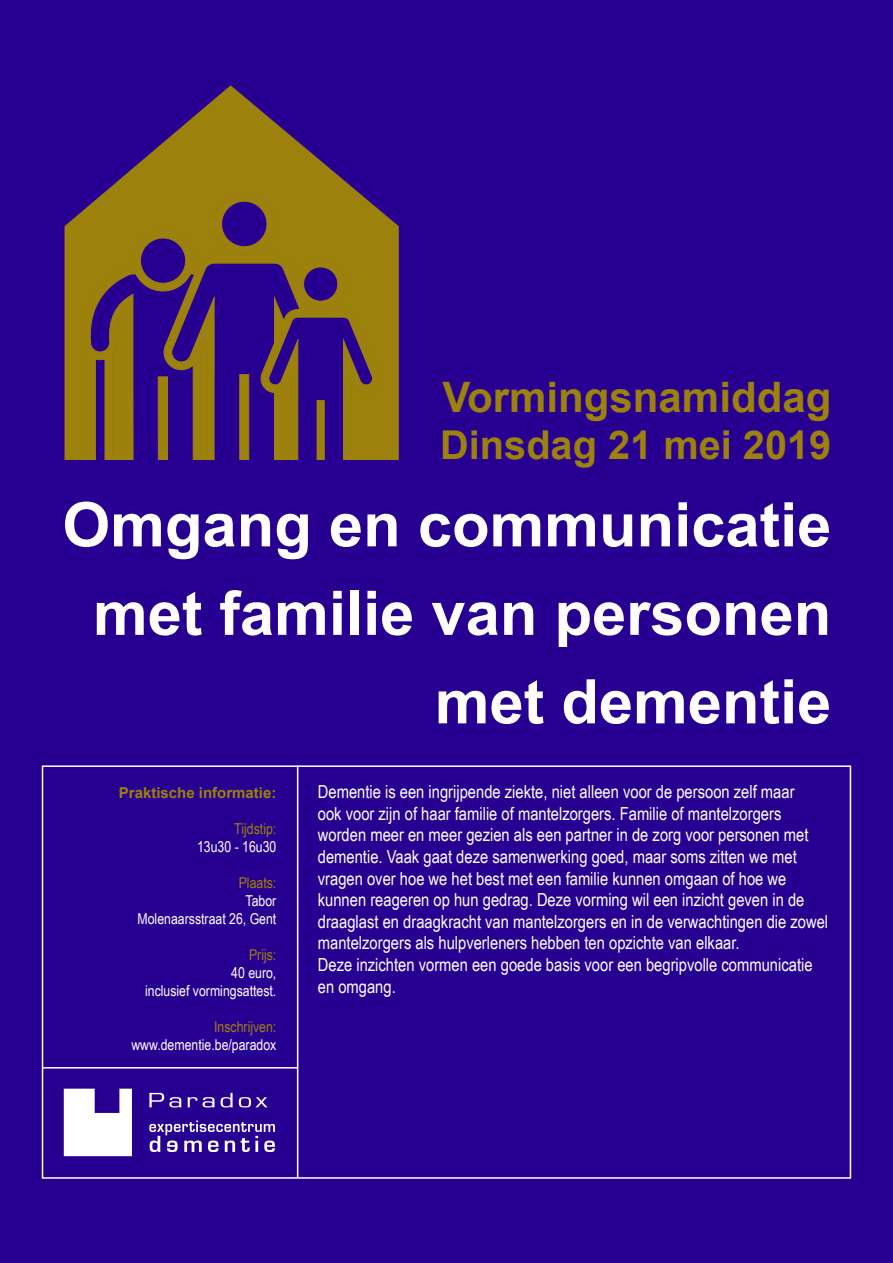
<style>
.page{position:relative;width:893px;height:1263px;background:#280091}
.page>*{position:absolute;margin:0;border:0;box-sizing:border-box;transform-origin:0 0}
.t1{font:700 61.5px/88.5px "Arial";color:#fff;text-align:right}
.t2{font:700 42px "Arial";color:#9d810d}
.t3{font:700 39.75px "Arial";color:#9d810d}
.t4{font:18px/21.6px "Arial Narrow";color:#fff}
.t5{font:15px "Arial Narrow";color:#fff}
.t6{font:15px "Arial Narrow";color:#9d810d}
.t7{font:700 15px "Arial";color:#9d810d}
</style>
<div class="page">
<div style="left:42px;top:765px;width:809px;height:414px;border:2px solid #fff"></div>
<svg style="left:64px;top:1089px;width:68px;height:67px;background:#e2ddf0"></svg>
<svg style="left:149px;top:1093px;width:118px;height:14px"></svg>
<svg style="left:149px;top:1120px;width:126px;height:32px"></svg>
<hr style="left:43px;top:1067px;width:255px;height:1px;background:#fff">
<hr style="left:297px;top:765px;width:1px;height:413px;background:#fff">
<svg style="left:65px;top:85px;width:334px;height:375px;fill:#9d810d"></svg>
<svg style="left:213px;top:193px;width:62px;height:37px"></svg>
<svg style="left:80px;top:230px;width:302px;height:230px"></svg>
<p class="t2" style="left:442px;top:369px;width:390px">Vormingsnamiddag</p>
<p class="t3" style="left:440px;top:419px;width:393px">Dinsdag 21 mei 2019</p>
<p class="t1" style="left:62px;top:482px;width:770px">Omgang en communicatie met familie van personen met dementie</p>
<p class="t7" style="left:119px;top:782px;width:159px">Praktische informatie:</p>
<p class="t6" style="left:234px;top:817px;width:44px">Tijdstip:</p>
<p class="t5" style="left:197px;top:835px;width:81px">13u30 - 16u30</p>
<p class="t6" style="left:239px;top:871px;width:39px">Plaats:</p>
<p class="t5" style="left:246px;top:889px;width:32px">Tabor</p>
<p class="t5" style="left:138px;top:907px;width:140px">Molenaarsstraat 26, Gent</p>
<p class="t6" style="left:249px;top:943px;width:29px">Prijs:</p>
<p class="t5" style="left:231px;top:961px;width:47px">40 euro,</p>
<p class="t5" style="left:145px;top:979px;width:133px">inclusief vormingsattest.</p>
<p class="t6" style="left:214px;top:1015px;width:64px">Inschrijven:</p>
<p class="t5" style="left:131px;top:1033px;width:146px">www.dementie.be/paradox</p>
<p class="t4" style="left:318px;top:780px;width:512px">Dementie is een ingrijpende ziekte, niet alleen voor de persoon zelf maar<br>ook voor zijn of haar familie of mantelzorgers. Familie of mantelzorgers worden meer en meer gezien als een partner in de zorg voor personen met dementie. Vaak gaat deze samenwerking goed, maar soms zitten we met vragen over hoe we het best met een familie kunnen omgaan of hoe we kunnen reageren op hun gedrag. Deze vorming wil een inzicht geven in de draaglast en draagkracht van mantelzorgers en in de verwachtingen die zowel mantelzorgers als hulpverleners hebben ten opzichte van elkaar.</p>
<p class="t4" style="left:318px;top:953px;width:496px">Deze inzichten vormen een goede basis voor een begripvolle communicatie en omgang.</p>
</div>
